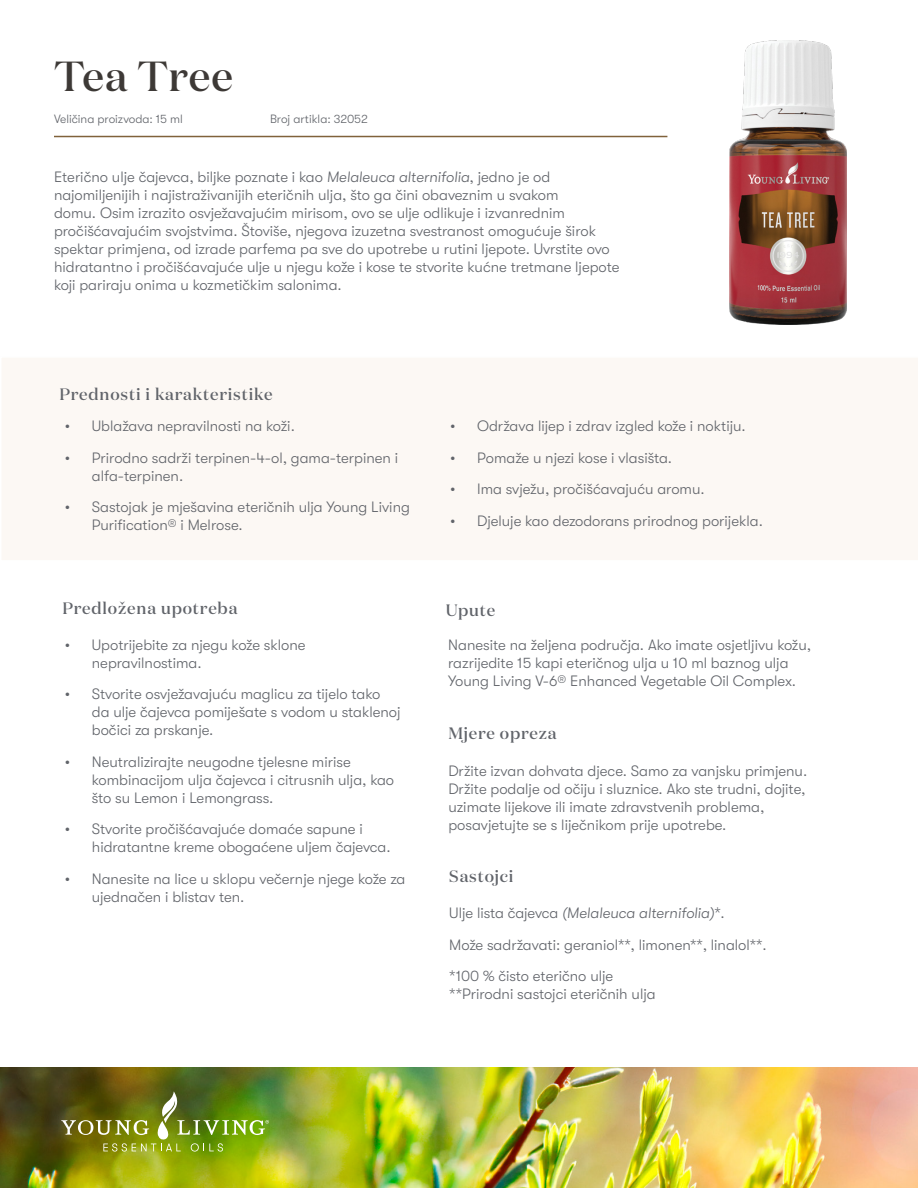
<style>
.page{position:relative;width:918px;height:1188px;background:#fff}
.page>*{position:absolute;margin:0;border:0;box-sizing:border-box;transform-origin:0 0}
.t1{font:500 42px "Domaine Display";letter-spacing:.01em;color:#3d3936}
.t2{font:500 16.5px "Domaine Display";letter-spacing:.05em;color:#61646a}
.t3{font:300 15px/18px "GT Walsheim Pro";color:#61646a}
.t4{font:300 12px "GT Walsheim Pro";color:#61646a}
.s1{font-style:italic}
</style>
<div class="page">
<img style="left:0;top:1067px;width:918px;height:121px">
<div style="left:2px;top:358px;width:916px;height:202px;background:#fcf8f4"></div>
<img style="left:61px;top:1092px;width:208px;height:60px">
<hr style="left:54px;top:136px;width:613px;height:1px;background:#80623b">
<img style="left:730px;top:41px;width:117px;height:283px">
<h1 class="t1" style="left:54px;top:49px;width:181px">Tea Tree</h1>
<p class="t4" style="left:54px;top:112px;width:130px">Veličina proizvoda: 15 ml</p>
<p class="t4" style="left:270px;top:112px;width:99px">Broj artikla: 32052</p>
<p class="t3" style="left:54px;top:168px;width:567px">Eterično ulje čajevca, biljke poznate i kao <span class="s1">Melaleuca alternifolia</span>, jedno je od najomiljenijih i najistraživanijih eteričnih ulja, što ga čini obaveznim u svakom<br>domu. Osim izrazito osvježavajućim mirisom, ovo se ulje odlikuje i izvanrednim pročišćavajućim svojstvima. Štoviše, njegova izuzetna svestranost omogućuje širok spektar primjena, od izrade parfema pa sve do upotrebe u rutini ljepote. Uvrstite ovo hidratantno i pročišćavajuće ulje u njegu kože i kose te stvorite kućne tretmane ljepote koji pariraju onima u kozmetičkim salonima.</p>
<p class="t2" style="left:59px;top:384px;width:215px">Prednosti i karakteristike</p>
<p class="t3" style="left:65px;top:417px;width:232px">• Ublažava nepravilnosti na koži.</p>
<p class="t3" style="left:92px;top:449px;width:308px;text-indent:-27px">• Prirodno sadrži terpinen-4-ol, gama-terpinen i alfa-terpinen.</p>
<p class="t3" style="left:92px;top:498px;width:320px;text-indent:-27px">• Sastojak je mješavina eteričnih ulja Young Living<br>Purification® i Melrose.</p>
<p class="t3" style="left:450px;top:417px;width:297px">• Održava lijep i zdrav izgled kože i noktiju.</p>
<p class="t3" style="left:450px;top:449px;width:224px">• Pomaže u njezi kose i vlasišta.</p>
<p class="t3" style="left:450px;top:480px;width:256px">• Ima svježu, pročišćavajuću aromu.</p>
<p class="t3" style="left:450px;top:512px;width:314px">• Djeluje kao dezodorans prirodnog porijekla.</p>
<p class="t2" style="left:62px;top:598px;width:177px">Predložena upotreba</p>
<p class="t2" style="left:446px;top:600px;width:51px">Upute</p>
<p class="t3" style="left:92px;top:636px;width:215px;text-indent:-27px">• Upotrijebite za njegu kože sklone nepravilnostima.</p>
<p class="t3" style="left:92px;top:685px;width:310px;text-indent:-27px">• Stvorite osvježavajuću maglicu za tijelo tako da ulje čajevca pomiješate s vodom u staklenoj bočici za prskanje.</p>
<p class="t3" style="left:92px;top:753px;width:304px;text-indent:-27px">• Neutralizirajte neugodne tjelesne mirise kombinacijom ulja čajevca i citrusnih ulja, kao što su Lemon i Lemongrass.</p>
<p class="t3" style="left:92px;top:820px;width:300px;text-indent:-27px">• Stvorite pročišćavajuće domaće sapune i hidratantne kreme obogaćene uljem čajevca.</p>
<p class="t3" style="left:92px;top:870px;width:315px;text-indent:-27px">• Nanesite na lice u sklopu večernje njege kože za ujednačen i blistav ten.</p>
<p class="t3" style="left:448px;top:636px;width:365px">Nanesite na željena područja. Ako imate osjetljivu kožu, razrijedite 15 kapi eteričnog ulja u 10 ml baznog ulja<br>Young Living V-6® Enhanced Vegetable Oil Complex.</p>
<p class="t2" style="left:448px;top:723px;width:110px">Mjere opreza</p>
<p class="t3" style="left:448px;top:762px;width:360px">Držite izvan dohvata djece. Samo za vanjsku primjenu.<br>Držite podalje od očiju i sluznice. Ako ste trudni, dojite, uzimate lijekove ili imate zdravstvenih problema, posavjetujte se s liječnikom prije upotrebe.</p>
<p class="t2" style="left:449px;top:866px;width:66px">Sastojci</p>
<p class="t3" style="left:449px;top:898px;width:319px;line-height:31.5px">Ulje lista čajevca <span class="s1">(Melaleuca alternifolia)</span>*.<br>Može sadržavati: geraniol**, limonen**, linalol**. *100 % čisto eterično ulje</p>
<p class="t3" style="left:449px;top:985px;width:208px">**Prirodni sastojci eteričnih ulja</p>
</div>
